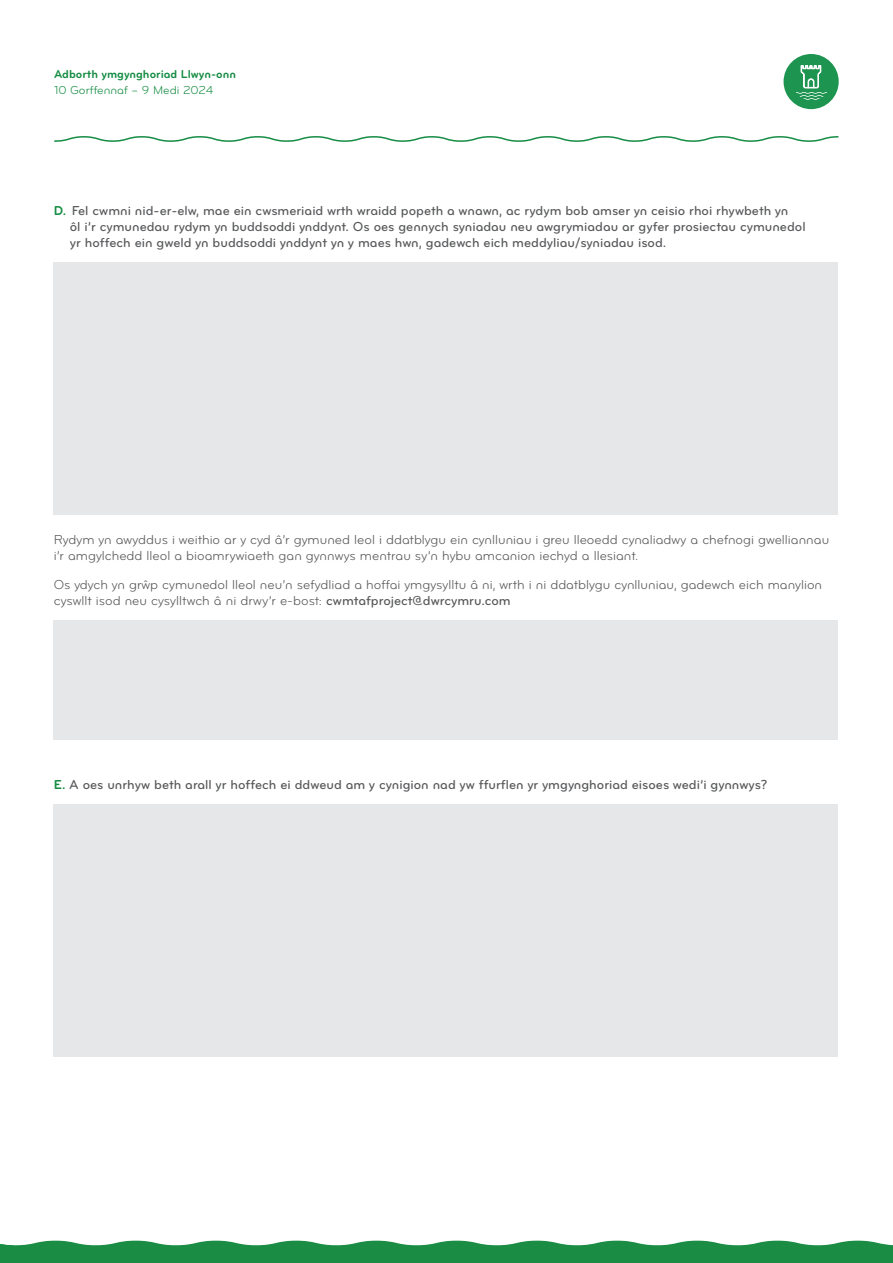
<style>
.page{position:relative;width:893px;height:1263px;background:#fff}
.page>*{position:absolute;margin:0;border:0;box-sizing:border-box;transform-origin:0 0}
.t1{font:13.5px/16.2px "Bryant Pro Medium Alternate";color:#57585a}
.t2{font:13.5px/16.2px "Bryant Pro Regular Alternate";color:#57585a}
.page_header{font:12px/16.5px "Bryant Pro Bold Alternate";color:#158c43}
.s1{font-family:"Bryant Pro Regular Alternate"}
.s2{font-family:"Bryant Pro Bold Alternate";color:#158c43}
.s3{font-family:"Bryant Pro Medium Alternate"}
</style>
<div class="page">
<div style="left:783px;top:54px;width:56px;height:55px;background:#1d9450;border-radius:50%"></div>
<svg style="left:796px;top:65px;width:31px;height:35px"></svg>
<svg style="left:0;top:1241px;width:893px;height:22px"></svg>
<svg style="left:54px;top:136px;width:785px;height:6px"></svg>
<div style="left:54px;top:262px;width:784px;height:253px;background:#e6e7e9"></div>
<div style="left:54px;top:620px;width:784px;height:120px;background:#e6e7e9"></div>
<div style="left:54px;top:804px;width:784px;height:252px;background:#e6e7e9"></div>
<p class="page_header" style="left:54px;top:66px;width:184px">Adborth ymgynghoriad Llwyn-onn<br><span class="s1">10 Gorffennaf – 9 Medi 2024</span></p>
<p class="t1" style="left:70px;top:202px;width:737px;text-indent:-16px"><span class="s2">D.</span> Fel cwmni nid-er-elw, mae ein cwsmeriaid wrth wraidd popeth a wnawn, ac rydym bob amser yn ceisio rhoi rhywbeth yn<br>ôl i’r cymunedau rydym yn buddsoddi ynddynt. Os oes gennych syniadau neu awgrymiadau ar gyfer prosiectau cymunedol yr hoffech ein gweld yn buddsoddi ynddynt yn y maes hwn, gadewch eich meddyliau/syniadau isod.</p>
<p class="t2" style="left:54px;top:531px;width:777px">Rydym yn awyddus i weithio ar y cyd â’r gymuned leol i ddatblygu ein cynlluniau i greu lleoedd cynaliadwy a chefnogi gwelliannau i’r amgylchedd lleol a bioamrywiaeth gan gynnwys mentrau sy’n hybu amcanion iechyd a llesiant.</p>
<p class="t2" style="left:54px;top:576px;width:770px">Os ydych yn grŵp cymunedol lleol neu’n sefydliad a hoffai ymgysylltu â ni, wrth i ni ddatblygu cynlluniau, gadewch eich manylion cyswllt isod neu cysylltwch â ni drwy’r e-bost: <span class="s3">cwmtafproject@dwrcymru.com</span></p>
<p class="t1" style="left:54px;top:776px;width:715px"><span class="s2">E.</span> A oes unrhyw beth arall yr hoffech ei ddweud am y cynigion nad yw ffurflen yr ymgynghoriad eisoes wedi’i gynnwys?</p>
</div>
